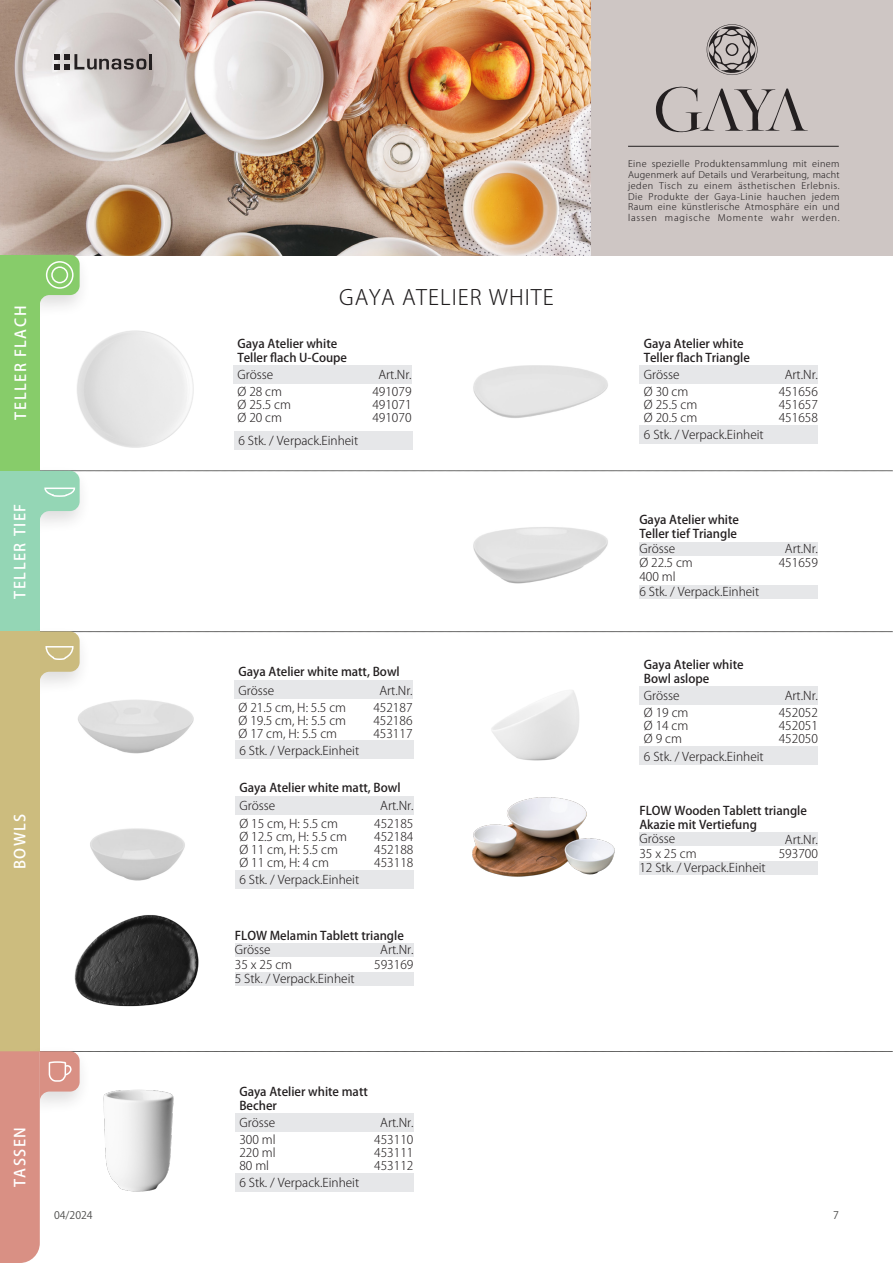
<style>
.page{position:relative;width:893px;height:1263px;background:#fff}
.page>*{position:absolute;margin:0;border:0;box-sizing:border-box;transform-origin:0 0}
.t1{font:300 21px "Koz Go Pr 6 N";letter-spacing:.05em;color:#201d1e}
.t2{font:500 15px "Koz Go Pr 6 N";letter-spacing:.1em;color:#fff}
.Odd{font:300 12px "Koz Go Pr 6 N";color:#231f20}
.Even{font:500 12px/14.4px "Koz Go Pr 6 N";color:#231f20}
.Even-2{font:300 12px "Koz Go Pr 6 N";color:#231f20}
.t3{font:10.5px "Koz Go Pr 6 N";color:#4d4d4c}
.t4{font:300 9px/10.8px "Koz Go Pr 6 N";letter-spacing:.09em;color:#231f20;text-align:justify}
</style>
<div class="page">
<div style="left:589px;top:0;width:304px;height:255px;background:#cec6c4"></div>
<hr style="left:628px;top:146px;width:211px;height:1px;background:#231f20">
<img style="left:0;top:0;width:590px;height:255px">
<svg style="left:655px;top:86px;width:153px;height:47px"></svg>
<svg style="left:706px;top:24px;width:51px;height:51px"></svg>
<hr style="left:149px;top:54px;width:3px;height:15px;background:#231f20">
<svg style="left:54px;top:54px;width:92px;height:15px"></svg>
<div style="left:639px;top:365px;width:179px;height:18px;background:#e6e7e9"></div>
<div style="left:639px;top:426px;width:179px;height:18px;background:#e6e7e9"></div>
<img style="left:473px;top:365px;width:135px;height:53px">
<img style="left:473px;top:527px;width:135px;height:57px">
<div style="left:639px;top:542px;width:179px;height:13px;background:#e6e7e9"></div>
<div style="left:639px;top:585px;width:179px;height:13px;background:#e6e7e9"></div>
<div style="left:235px;top:797px;width:178px;height:18px;background:#e6e7e9"></div>
<div style="left:235px;top:870px;width:178px;height:18px;background:#e6e7e9"></div>
<img style="left:90px;top:828px;width:95px;height:53px">
<div style="left:234px;top:681px;width:179px;height:18px;background:#e6e7e9"></div>
<div style="left:235px;top:741px;width:178px;height:18px;background:#e6e7e9"></div>
<img style="left:78px;top:699px;width:116px;height:55px">
<div style="left:233px;top:365px;width:179px;height:18px;background:#e6e7e9"></div>
<img style="left:77px;top:330px;width:117px;height:118px">
<div style="left:234px;top:432px;width:178px;height:18px;background:#e6e7e9"></div>
<div style="left:639px;top:686px;width:179px;height:18px;background:#e6e7e9"></div>
<div style="left:639px;top:747px;width:179px;height:18px;background:#e6e7e9"></div>
<img style="left:491px;top:690px;width:88px;height:71px">
<svg style="left:40px;top:470px;width:853px;height:51px"></svg>
<div style="left:0;top:471px;width:40px;height:160px;background:#94d6b5"></div>
<div style="left:23px;top:625px;width:69px;height:74px;background:#231f20;opacity:.15"></div>
<svg style="left:40px;top:631px;width:853px;height:50px"></svg>
<div style="left:0;top:631px;width:40px;height:421px;background:#ccbc7e"></div>
<div style="left:23px;top:1045px;width:69px;height:73px;background:#231f20;opacity:.15"></div>
<svg style="left:0;top:1051px;width:893px;height:212px"></svg>
<div style="left:23px;top:249px;width:69px;height:73px;background:#231f20;opacity:.15"></div>
<svg style="left:40px;top:255px;width:40px;height:50px;background:#a3d58e"></svg>
<div style="left:51px;top:266px;width:17px;height:17px;border:2px solid #fff;border-radius:50%"></div>
<div style="left:46px;top:261px;width:28px;height:28px;border:2px solid #fff;border-radius:50%"></div>
<div style="left:0;top:255px;width:40px;height:216px;background:#87cc6a"></div>
<div style="left:639px;top:833px;width:179px;height:13px;background:#e6e7e9"></div>
<div style="left:639px;top:861px;width:179px;height:14px;background:#e6e7e9"></div>
<img style="left:472px;top:797px;width:143px;height:80px">
<div style="left:235px;top:943px;width:178px;height:14px;background:#e6e7e9"></div>
<div style="left:235px;top:972px;width:178px;height:14px;background:#e6e7e9"></div>
<img style="left:74px;top:915px;width:125px;height:92px">
<p class="t2" style="left:12px;top:419px;width:115px;rotate:-90deg">TELLER FLACH</p>
<p class="t2" style="left:12px;top:599px;width:97px;rotate:-90deg">TELLER TIEF</p>
<p class="t2" style="left:12px;top:869px;width:57px;rotate:-90deg">BOWLS</p>
<p class="t1" style="left:339px;top:285px;width:216px">GAYA ATELIER WHITE</p>
<p class="Even" style="left:238px;top:337px;width:101px">Gaya Atelier white</p>
<p class="Even" style="left:238px;top:350px;width:111px">Teller flach U-Coupe</p>
<p class="Odd" style="left:238px;top:368px;width:37px">Grösse</p>
<p class="Odd" style="left:238px;top:385px;width:46px">Ø 28 cm</p>
<p class="Odd" style="left:238px;top:398px;width:55px">Ø 25.5 cm</p>
<p class="Odd" style="left:238px;top:411px;width:46px">Ø 20 cm</p>
<p class="Even-2" style="left:238px;top:434px;width:121px">6 Stk. / Verpack.Einheit</p>
<p class="Odd" style="left:378px;top:368px;width:35px">Art.Nr.</p>
<p class="Odd" style="left:372px;top:385px;width:41px">491079</p>
<p class="Odd" style="left:372px;top:398px;width:41px">491071</p>
<p class="Odd" style="left:372px;top:411px;width:41px">491070</p>
<p class="Even" style="left:239px;top:665px;width:163px">Gaya Atelier white matt, Bowl</p>
<p class="Odd" style="left:379px;top:683px;width:35px">Art.Nr.</p>
<p class="Odd" style="left:373px;top:701px;width:41px">452187</p>
<p class="Odd" style="left:373px;top:714px;width:41px">452186</p>
<p class="Odd" style="left:373px;top:727px;width:41px">453117</p>
<p class="Odd" style="left:239px;top:683px;width:37px">Grösse</p>
<p class="Odd" style="left:239px;top:701px;width:109px">Ø 21.5 cm, H: 5.5 cm</p>
<p class="Odd" style="left:239px;top:714px;width:109px">Ø 19.5 cm, H: 5.5 cm</p>
<p class="Odd" style="left:239px;top:727px;width:100px">Ø 17 cm, H: 5.5 cm</p>
<p class="Even-2" style="left:239px;top:743px;width:121px">6 Stk. / Verpack.Einheit</p>
<p class="Even" style="left:239px;top:781px;width:163px">Gaya Atelier white matt, Bowl</p>
<p class="Odd" style="left:380px;top:799px;width:35px">Art.Nr.</p>
<p class="Odd" style="left:374px;top:817px;width:41px">452185</p>
<p class="Odd" style="left:374px;top:829px;width:41px">452184</p>
<p class="Odd" style="left:374px;top:842px;width:41px">452188</p>
<p class="Odd" style="left:374px;top:855px;width:41px">453118</p>
<p class="Odd" style="left:239px;top:799px;width:37px">Grösse</p>
<p class="Odd" style="left:239px;top:817px;width:100px">Ø 15 cm, H: 5.5 cm</p>
<p class="Odd" style="left:239px;top:829px;width:109px">Ø 12.5 cm, H: 5.5 cm</p>
<p class="Odd" style="left:239px;top:842px;width:100px">Ø 11 cm, H: 5.5 cm</p>
<p class="Odd" style="left:239px;top:855px;width:91px">Ø 11 cm, H: 4 cm</p>
<p class="Even-2" style="left:239px;top:873px;width:121px">6 Stk. / Verpack.Einheit</p>
<p class="Even" style="left:235px;top:928px;width:171px">FLOW Melamin Tablett triangle</p>
<p class="Odd" style="left:235px;top:943px;width:37px">Grösse</p>
<p class="Odd" style="left:380px;top:943px;width:35px">Art.Nr.</p>
<p class="Even-2" style="left:235px;top:957px;width:59px">35 x 25 cm</p>
<p class="Odd" style="left:374px;top:957px;width:41px">593169</p>
<p class="Odd" style="left:235px;top:972px;width:121px">5 Stk. / Verpack.Einheit</p>
<p class="t4" style="left:628px;top:159px;width:213px">Eine spezielle Produktensammlung mit einem Augenmerk auf Details und Verarbeitung, macht jeden Tisch zu einem ästhetischen Erlebnis.<br>Die Produkte der Gaya-Linie hauchen jedem Raum eine künstlerische Atmosphäre ein und lassen magische Momente wahr werden.</p>
<p class="Even" style="left:644px;top:337px;width:101px">Gaya Atelier white</p>
<p class="Even" style="left:644px;top:350px;width:107px">Teller flach Triangle</p>
<p class="Odd" style="left:644px;top:368px;width:37px">Grösse</p>
<p class="Odd" style="left:644px;top:385px;width:46px">Ø 30 cm</p>
<p class="Odd" style="left:644px;top:398px;width:55px">Ø 25.5 cm</p>
<p class="Odd" style="left:644px;top:411px;width:55px">Ø 20.5 cm</p>
<p class="Even-2" style="left:644px;top:428px;width:121px">6 Stk. / Verpack.Einheit</p>
<p class="Odd" style="left:785px;top:368px;width:35px">Art.Nr.</p>
<p class="Odd" style="left:779px;top:385px;width:41px">451656</p>
<p class="Odd" style="left:779px;top:398px;width:41px">451657</p>
<p class="Odd" style="left:779px;top:411px;width:41px">451658</p>
<p class="Even" style="left:639px;top:512px;width:101px">Gaya Atelier white</p>
<p class="Even" style="left:639px;top:527px;width:99px">Teller tief Triangle</p>
<p class="Odd" style="left:639px;top:541px;width:37px">Grösse</p>
<p class="Odd" style="left:785px;top:541px;width:35px">Art.Nr.</p>
<p class="Even-2" style="left:639px;top:556px;width:55px">Ø 22.5 cm</p>
<p class="Odd" style="left:779px;top:556px;width:41px">451659</p>
<p class="Even-2" style="left:639px;top:570px;width:38px">400 ml</p>
<p class="Odd" style="left:639px;top:585px;width:121px">6 Stk. / Verpack.Einheit</p>
<p class="Even" style="left:644px;top:658px;width:101px">Gaya Atelier white</p>
<p class="Even" style="left:644px;top:671px;width:67px">Bowl aslope</p>
<p class="Odd" style="left:644px;top:689px;width:37px">Grösse</p>
<p class="Odd" style="left:644px;top:706px;width:46px">Ø 19 cm</p>
<p class="Odd" style="left:644px;top:719px;width:46px">Ø 14 cm</p>
<p class="Odd" style="left:644px;top:732px;width:39px">Ø 9 cm</p>
<p class="Even-2" style="left:644px;top:749px;width:121px">6 Stk. / Verpack.Einheit</p>
<p class="Odd" style="left:785px;top:689px;width:35px">Art.Nr.</p>
<p class="Odd" style="left:779px;top:706px;width:41px">452052</p>
<p class="Odd" style="left:779px;top:719px;width:41px">452051</p>
<p class="Odd" style="left:779px;top:732px;width:41px">452050</p>
<p class="Even" style="left:639px;top:803px;width:169px">FLOW Wooden Tablett triangle<br>Akazie mit Vertiefung</p>
<p class="Odd" style="left:639px;top:832px;width:37px">Grösse</p>
<p class="Odd" style="left:785px;top:832px;width:35px">Art.Nr.</p>
<p class="Even-2" style="left:639px;top:847px;width:59px">35 x 25 cm</p>
<p class="Odd" style="left:779px;top:847px;width:41px">593700</p>
<p class="Odd" style="left:639px;top:861px;width:128px">12 Stk. / Verpack.Einheit</p>
<p class="t2" style="left:12px;top:1187px;width:62px;rotate:-90deg">TASSEN</p>
<p class="Even" style="left:239px;top:1085px;width:130px">Gaya Atelier white matt</p>
<p class="Even" style="left:239px;top:1098px;width:39px">Becher</p>
<p class="Odd" style="left:239px;top:1116px;width:37px">Grösse</p>
<p class="Odd" style="left:239px;top:1133px;width:38px">300 ml</p>
<p class="Odd" style="left:239px;top:1146px;width:38px">220 ml</p>
<p class="Odd" style="left:239px;top:1159px;width:31px">80 ml</p>
<p class="Even-2" style="left:239px;top:1176px;width:121px">6 Stk. / Verpack.Einheit</p>
<p class="Odd" style="left:380px;top:1116px;width:35px">Art.Nr.</p>
<p class="Odd" style="left:374px;top:1133px;width:41px">453110</p>
<p class="Odd" style="left:374px;top:1146px;width:41px">453111</p>
<p class="Odd" style="left:374px;top:1159px;width:41px">453112</p>
<p class="t3" style="left:54px;top:1209px;width:40px">04/2024</p>
<p class="t3" style="left:833px;top:1209px;width:7px">7</p>
</div>
